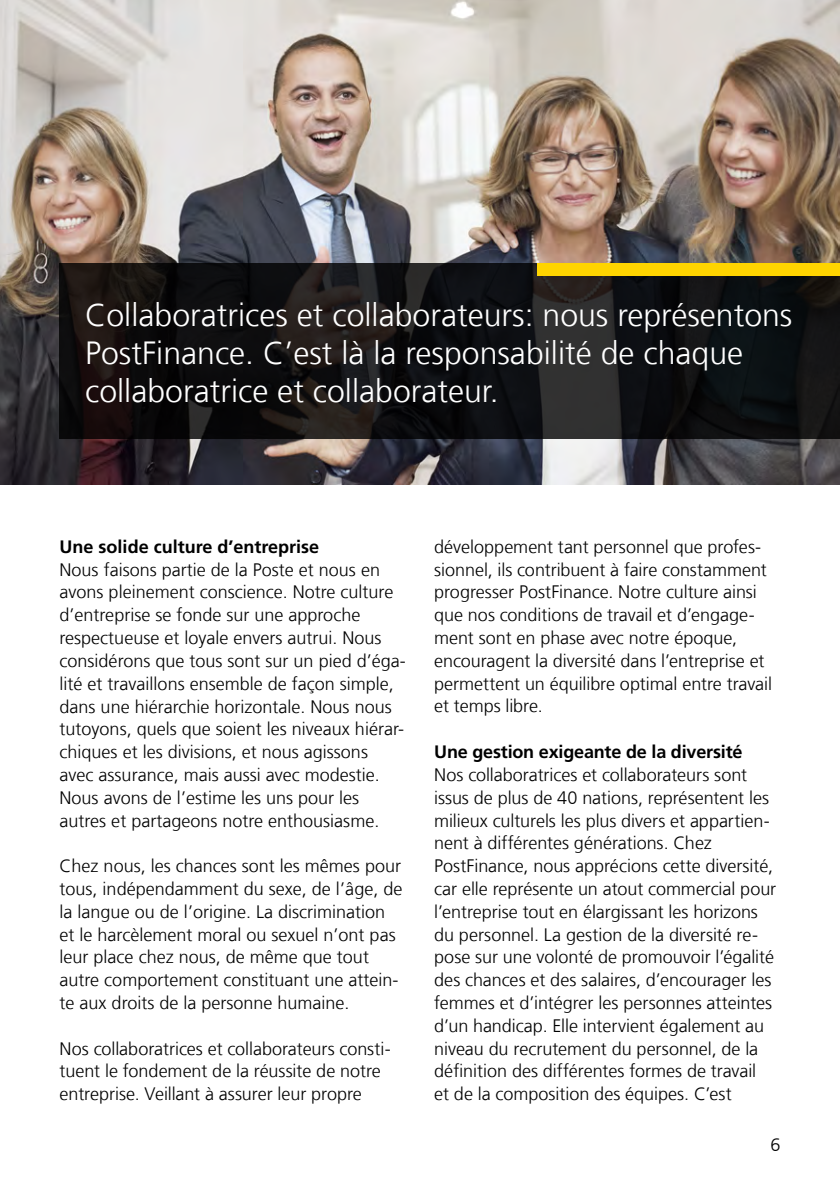
<style>
.page{position:relative;width:840px;height:1191px;background:#fff}
.page>*{position:absolute;margin:0;border:0;box-sizing:border-box;transform-origin:0 0}
.t1{font:300 32px/38px "Frutiger LT Com";color:#fff}
.t2{font:300 18px/22.8px "Frutiger LT Com";color:#000}
.t3{font:700 18px "Frutiger LT Com";letter-spacing:-.01em;color:#000}
</style>
<div class="page">
<img style="left:0;top:0;width:839px;height:484px">
<svg style="left:60px;top:264px;width:779px;height:175px;fill:#0e0f12"></svg>
<div style="left:537px;top:264px;width:302px;height:12px;background:#ffd400"></div>
<h2 class="t1" style="left:85px;top:296px;width:708px">Collaboratrices et collaborateurs: nous représentons<br>PostFinance. C’est là la responsabilité de chaque collaboratrice et collaborateur.</h2>
<h3 class="t3" style="left:60px;top:536px;width:261px">Une solide culture d’entreprise</h3>
<p class="t2" style="left:60px;top:558px;width:347px">Nous faisons partie de la Poste et nous en avons pleinement conscience. Notre culture d’entreprise se fonde sur une approche respectueuse et loyale envers autrui. Nous considérons que tous sont sur un pied d’éga&shy;lité et travaillons ensemble de façon simple, dans une hiérarchie horizontale. Nous nous tutoyons, quels que soient les niveaux hiérar&shy;chiques et les divisions, et nous agissons avec assurance, mais aussi avec modestie.<br>Nous avons de l’estime les uns pour les autres et partageons notre enthousiasme.</p>
<p class="t2" style="left:60px;top:854px;width:344px">Chez nous, les chances sont les mêmes pour tous, indépendamment du sexe, de l’âge, de la langue ou de l’origine. La discrimination et le harcèlement moral ou sexuel n’ont pas leur place chez nous, de même que tout autre comportement constituant une attein&shy;te aux droits de la personne humaine.</p>
<p class="t2" style="left:60px;top:1037px;width:332px">Nos collaboratrices et collaborateurs consti&shy;tuent le fondement de la réussite de notre entreprise. Veillant à assurer leur propre</p>
<p class="t2" style="left:434px;top:535px;width:339px">développement tant personnel que profes&shy;sionnel, ils contribuent à faire constamment progresser PostFinance. Notre culture ainsi que nos conditions de travail et d’engage&shy;ment sont en phase avec notre époque, encouragent la diversité dans l’entreprise et permettent un équilibre optimal entre travail et temps libre.</p>
<h3 class="t3" style="left:434px;top:741px;width:309px">Une gestion exigeante de la diversité</h3>
<p class="t2" style="left:434px;top:763px;width:343px">Nos collaboratrices et collaborateurs sont issus de plus de 40 nations, représentent les milieux culturels les plus divers et appartien&shy;nent à différentes générations. Chez PostFinance, nous apprécions cette diversité, car elle représente un atout commercial pour l’entreprise tout en élargissant les horizons du personnel. La gestion de la diversité re&shy;pose sur une volonté de promouvoir l’égalité des chances et des salaires, d’encourager les femmes et d’intégrer les personnes atteintes d’un handicap. Elle intervient également au niveau du recrutement du personnel, de la définition des différentes formes de travail<br>et de la composition des équipes. C’est</p>
<p class="t2" style="left:770px;top:1133px;width:12px">6</p>
</div>
